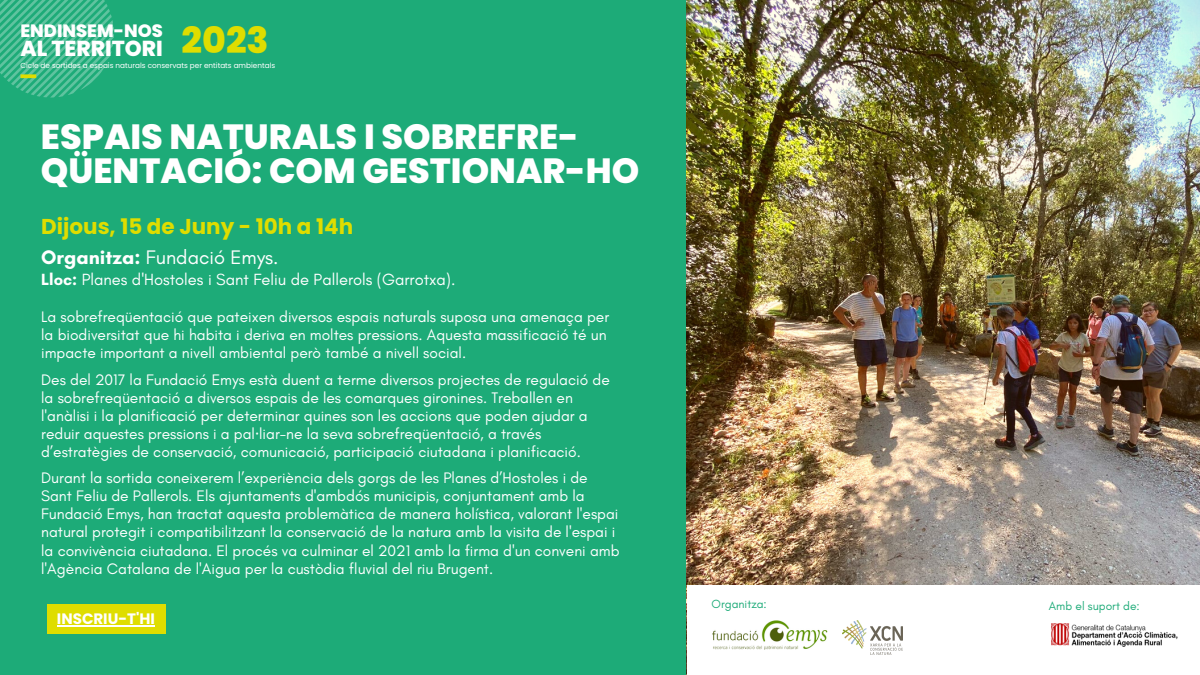
<style>
.page{position:relative;width:1200px;height:675px;background:#1dab78}
.page>*{position:absolute;margin:0;border:0;box-sizing:border-box;transform-origin:0 0}
.t1{font:800 35px/34.5px "Poppins";color:#fff}
.t2{font:800 21.6px "Poppins";color:#fff}
.t3{font:700 21.5px "Poppins";color:#dfdd00}
.t4{font:20px "Glacial Indifference";color:#fff}
.t5{font:800 17.8px "Poppins";color:#fff}
.t6{font:16.5px "Glacial Indifference";color:#fff}
.t7{font:15.5px/18.1px "Glacial Indifference";color:#fff}
.t8{font:700 15.1px "Poppins";color:#fff}
.t9{font:12px "Glacial Indifference";color:#1dab78}
.t10{font:7.3px "Poppins";color:#fff}
.s1{font-size:36.2px;color:#dfdd00}
.s2{font-weight:700}
.s3{font-family:"Noto Sans"}
</style>
<div class="page">
<svg style="left:0;top:0;width:114px;height:98px"></svg>
<svg style="left:20px;top:74px;width:16px;height:4px"></svg>
<img style="left:687px;top:0;width:513px;height:585px">
<div style="left:687px;top:585px;width:513px;height:90px;background:#fff"></div>
<img style="left:843px;top:620px;width:60px;height:34px">
<img style="left:1051px;top:624px;width:127px;height:22px">
<img style="left:712px;top:620px;width:115px;height:30px">
<div style="left:47px;top:604px;width:119px;height:30px;background:#dfdd00"></div>
<hr style="left:57px;top:625px;width:98px;height:2px;background:#fff">
<p class="t5" style="left:21px;top:18px;width:144px">ENDINSEM-NOS</p>
<h2 class="t2" style="left:20px;top:33px;width:250px">AL TERRITORI <span class="s1">2023</span></h2>
<p class="t10" style="left:20px;top:60px;width:256px">Cicle de sortides a espais naturals conservats per entitats ambientals</p>
<h1 class="t1" style="left:41px;top:119px;width:600px">ESPAIS NATURALS I SOBREFRE-<br>QÜENTACIÓ: COM GESTIONAR-HO</h1>
<h3 class="t3" style="left:41px;top:211px;width:313px">Dijous, 15 de Juny - 10h a 14h</h3>
<p class="t4" style="left:41px;top:245px;width:239px"><span class="s2">Organitza:</span> Fundació Emys.</p>
<p class="t6" style="left:41px;top:270px;width:416px"><span class="s2">Lloc:</span> Planes d'Hostoles i Sant Feliu de Pallerols (Garrotxa).</p>
<p class="t7" style="left:41px;top:308px;width:569px">La sobrefreqüentació que pateixen diversos espais naturals suposa una amenaça per la biodiversitat que hi habita i deriva en moltes pressions. Aquesta massificació té un impacte important a nivell ambiental però també a nivell social.</p>
<p class="t7" style="left:41px;top:370px;width:570px">Des del 2017 la Fundació Emys està duent a terme diversos projectes de regulació de la sobrefreqüentació a diversos espais de les comarques gironines. Treballen en l'anàlisi i la planificació per determinar quines son les accions que poden ajudar a reduir aquestes pressions i a pal<span class="s3">·</span>liar-ne la seva sobrefreqüentació, a través d’estratègies de conservació, comunicació, participació ciutadana i planificació.</p>
<p class="t7" style="left:41px;top:469px;width:580px">Durant la sortida coneixerem l’experiència dels gorgs de les Planes d’Hostoles i de Sant Feliu de Pallerols. Els ajuntaments d'ambdós municipis, conjuntament amb la Fundació Emys, han tractat aquesta problemàtica de manera holística, valorant l'espai natural protegit i compatibilitzant la conservació de la natura amb la visita de l'espai i la convivència ciutadana. El procés va culminar el 2021 amb la firma d'un conveni amb l'Agència Catalana de l'Aigua per la custòdia fluvial del riu Brugent.</p>
<p class="t8" style="left:57px;top:608px;width:99px">INSCRIU-T'HI</p>
<p class="t9" style="left:712px;top:596px;width:57px">Organitza:</p>
<p class="t9" style="left:1049px;top:598px;width:92px">Amb el suport de:</p>
</div>
